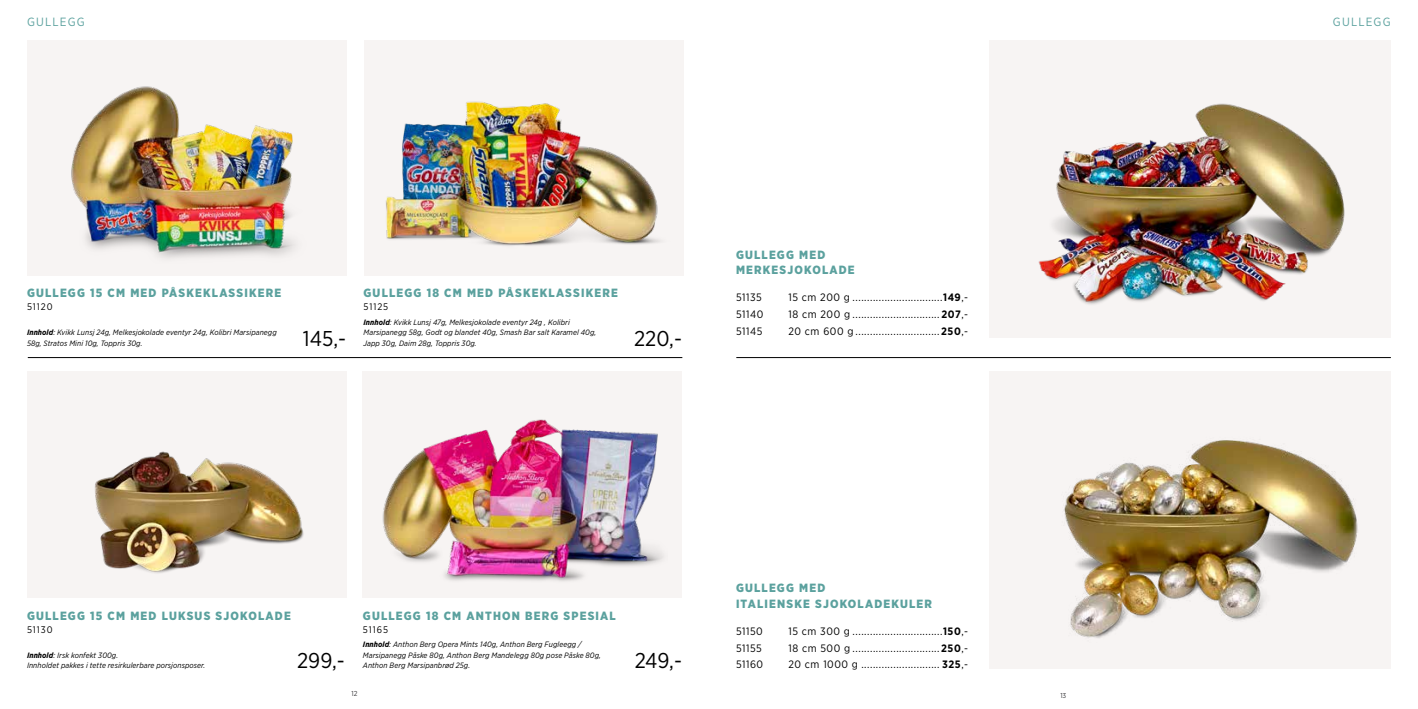
<style>
.page{position:relative;width:1418px;height:709px;background:#fff}
.page>*{position:absolute;margin:0;border:0;box-sizing:border-box;transform-origin:0 0}
.t1{font:21.44px "Gotham Narrow";color:#000}
.t2{font:900 11.88px/15.5px "Gotham Narrow";letter-spacing:.1em;color:#5ba19e}
.t3{font:11.88px "Gotham Narrow";letter-spacing:.1em;color:#5ba19e}
.t4{font:10.69px "Gotham Narrow";letter-spacing:.05em;color:#000}
.t5{font:9.5px "Gotham Narrow";letter-spacing:.1em;color:#000}
.t6{font:italic 7.75px/10.7px "Gotham Narrow";letter-spacing:.01em;color:#000}
.t7{font:7.12px "Gotham Narrow";color:#3e3d40}
.s1{font-weight:700}
</style>
<div class="page">
<hr style="left:28px;top:357px;width:654px;height:1px;background:#000">
<div style="left:28px;top:40px;width:318px;height:235px;background:#f7f4f3"></div>
<div style="left:364px;top:40px;width:319px;height:235px;background:#f7f4f3"></div>
<img style="left:386px;top:101px;width:274px;height:145px">
<img style="left:71px;top:86px;width:224px;height:172px">
<div style="left:28px;top:372px;width:318px;height:226px;background:#f7f4f3"></div>
<div style="left:363px;top:372px;width:319px;height:226px;background:#f7f4f3"></div>
<img style="left:94px;top:451px;width:210px;height:122px">
<img style="left:382px;top:419px;width:282px;height:162px">
<div style="left:989px;top:40px;width:401px;height:298px;background:#f7f4f3"></div>
<div style="left:989px;top:371px;width:401px;height:297px;background:#f7f4f3"></div>
<hr style="left:736px;top:357px;width:654px;height:1px;background:#000">
<img style="left:1025px;top:103px;width:320px;height:256px">
<img style="left:1034px;top:354px;width:325px;height:315px">
<p class="t3" style="left:27px;top:14px;width:59px">GULLEGG</p>
<p class="t2" style="left:27px;top:285px;width:256px">GULLEGG 15 CM MED PÅSKEKLASSIKERE</p>
<p class="t5" style="left:27px;top:301px;width:27px">51120</p>
<p class="t6" style="left:27px;top:327px;width:251px"><span class="s1">Innhold</span>: Kvikk Lunsj 24g, Melkesjokolade eventyr 24g, Kolibri Marsipanegg<br>58g, Stratos Mini 10g, Toppris 30g.</p>
<p class="t2" style="left:363px;top:285px;width:256px">GULLEGG 18 CM MED PÅSKEKLASSIKERE</p>
<p class="t5" style="left:363px;top:301px;width:26px">51125</p>
<p class="t6" style="left:363px;top:316px;width:234px"><span class="s1">Innhold</span>: Kvikk Lunsj 47g, Melkesjokolade eventyr 24g , Kolibri<br>Marsipanegg 58g, Godt og blandet 40g, Smash Bar salt Karamel 40g,<br>Japp 30g, Daim 28g, Toppris 30g.</p>
<p class="t1" style="left:303px;top:325px;width:45px">145,-</p>
<p class="t1" style="left:634px;top:325px;width:49px">220,-</p>
<p class="t2" style="left:736px;top:246px;width:120px">GULLEGG MED<br>MERKESJOKOLADE</p>
<p class="t4" style="left:736px;top:291px;width:27px">51135</p>
<p class="t4" style="left:788px;top:291px;width:181px">15 cm 200 g ...............................<span class="s1">149</span>,-</p>
<p class="t4" style="left:736px;top:308px;width:29px">51140</p>
<p class="t4" style="left:788px;top:308px;width:181px">18 cm 200 g .............................. <span class="s1">207</span>,-</p>
<p class="t4" style="left:736px;top:324px;width:28px">51145</p>
<p class="t4" style="left:788px;top:324px;width:181px">20 cm 600 g .............................<span class="s1">250</span>,-</p>
<p class="t2" style="left:27px;top:607px;width:265px">GULLEGG 15 CM MED LUKSUS SJOKOLADE</p>
<p class="t5" style="left:27px;top:623px;width:27px">51130</p>
<p class="t2" style="left:363px;top:607px;width:254px">GULLEGG 18 CM ANTHON BERG SPESIAL</p>
<p class="t5" style="left:363px;top:623px;width:27px">51165</p>
<p class="t6" style="left:27px;top:649px;width:180px"><span class="s1">Innhold</span>: Irsk konfekt 300g.<br>Innholdet pakkes i tette resirkulerbare porsjonsposer.</p>
<p class="t6" style="left:363px;top:639px;width:239px"><span class="s1">Innhold</span>: Anthon Berg Opera Mints 140g, Anthon Berg Fugleegg /<br>Marsipanegg Påske 80g, Anthon Berg Mandelegg 80g pose Påske 80g,<br>Anthon Berg Marsipanbrød 25g.</p>
<p class="t1" style="left:297px;top:647px;width:49px">299,-</p>
<p class="t1" style="left:634px;top:647px;width:49px">249,-</p>
<p class="t7" style="left:351px;top:689px;width:7px">12</p>
<p class="t2" style="left:736px;top:580px;width:197px">GULLEGG MED<br>ITALIENSKE SJOKOLADEKULER</p>
<p class="t4" style="left:736px;top:624px;width:28px">51150</p>
<p class="t4" style="left:788px;top:624px;width:181px">15 cm 300 g ...............................<span class="s1">150</span>,-</p>
<p class="t4" style="left:736px;top:641px;width:27px">51155</p>
<p class="t4" style="left:788px;top:641px;width:181px">18 cm 500 g ..............................<span class="s1">250</span>,-</p>
<p class="t4" style="left:736px;top:658px;width:29px">51160</p>
<p class="t4" style="left:788px;top:658px;width:181px">20 cm 1000 g ........................... <span class="s1">325</span>,-</p>
<p class="t7" style="left:1060px;top:691px;width:7px">13</p>
<p class="t3" style="left:1332px;top:14px;width:59px">GULLEGG</p>
</div>
